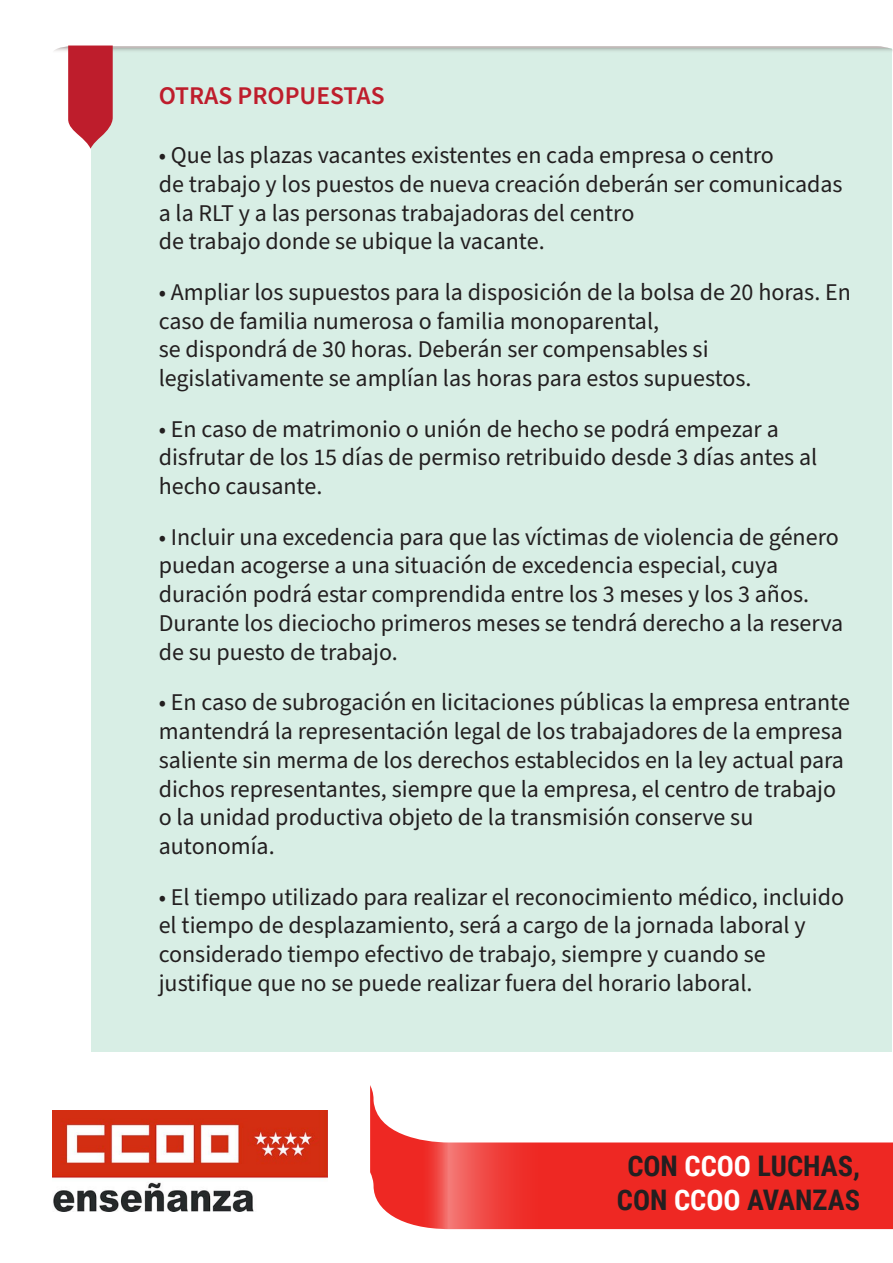
<style>
.page{position:relative;width:893px;height:1263px;background:#fff}
.page>*{position:absolute;margin:0;border:0;box-sizing:border-box;transform-origin:0 0}
.t1{font:700 28.35px/34px "Roboto Condensed";color:#231f20;text-align:center}
.t2{font:600 25.5px "Source Sans Pro";color:#be1d2c}
.t3{font:24px/28.8px "Source Sans Pro";color:#231f20}
.s1{color:#fff}
</style>
<div class="page">
<svg style="left:59px;top:1085px;width:834px;height:144px"></svg>
<svg style="left:407px;top:1140px;width:157px;height:89px;background:#ef4440"></svg>
<svg style="left:52px;top:1085px;width:318px;height:110px"></svg>
<div style="left:91px;top:48px;width:801px;height:1004px;background:#d8eee5"></div>
<svg style="left:54px;top:46px;width:839px;height:103px"></svg>
<img style="left:52px;top:1111px;width:275px;height:100px">
<p class="t2" style="left:159px;top:78px;width:227px">OTRAS PROPUESTAS</p>
<p class="t3" style="left:159px;top:141px;width:685px">• Que las plazas vacantes existentes en cada empresa o centro<br>de trabajo y los puestos de nueva creación deberán ser comunicadas a la RLT y a las personas trabajadoras del centro<br>de trabajo donde se ubique la vacante.</p>
<p class="t3" style="left:159px;top:278px;width:694px">• Ampliar los supuestos para la disposición de la bolsa de 20 horas. En caso de familia numerosa o familia monoparental,<br>se dispondrá de 30 horas. Deberán ser compensables si legislativamente se amplían las horas para estos supuestos.</p>
<p class="t3" style="left:159px;top:415px;width:660px">• En caso de matrimonio o unión de hecho se podrá empezar a disfrutar de los 15 días de permiso retribuido desde 3 días antes al hecho causante.</p>
<p class="t3" style="left:159px;top:523px;width:686px">• Incluir una excedencia para que las víctimas de violencia de género puedan acogerse a una situación de excedencia especial, cuya duración podrá estar comprendida entre los 3 meses y los 3 años.<br>Durante los dieciocho primeros meses se tendrá derecho a la reserva de su puesto de trabajo.</p>
<p class="t3" style="left:159px;top:689px;width:693px">• En caso de subrogación en licitaciones públicas la empresa entrante mantendrá la representación legal de los trabajadores de la empresa saliente sin merma de los derechos establecidos en la ley actual para dichos representantes, siempre que la empresa, el centro de trabajo o la unidad productiva objeto de la transmisión conserve su autonomía.</p>
<p class="t3" style="left:159px;top:883px;width:687px">• El tiempo utilizado para realizar el reconocimiento médico, incluido el tiempo de desplazamiento, será a cargo de la jornada laboral y considerado tiempo efectivo de trabajo, siempre y cuando se justifique que no se puede realizar fuera del horario laboral.</p>
<p class="t1" style="left:617px;top:1148px;width:245px">CON <span class="s1">CCOO</span> LUCHAS,<br>CON <span class="s1">CCOO</span> AVANZAS</p>
</div>
